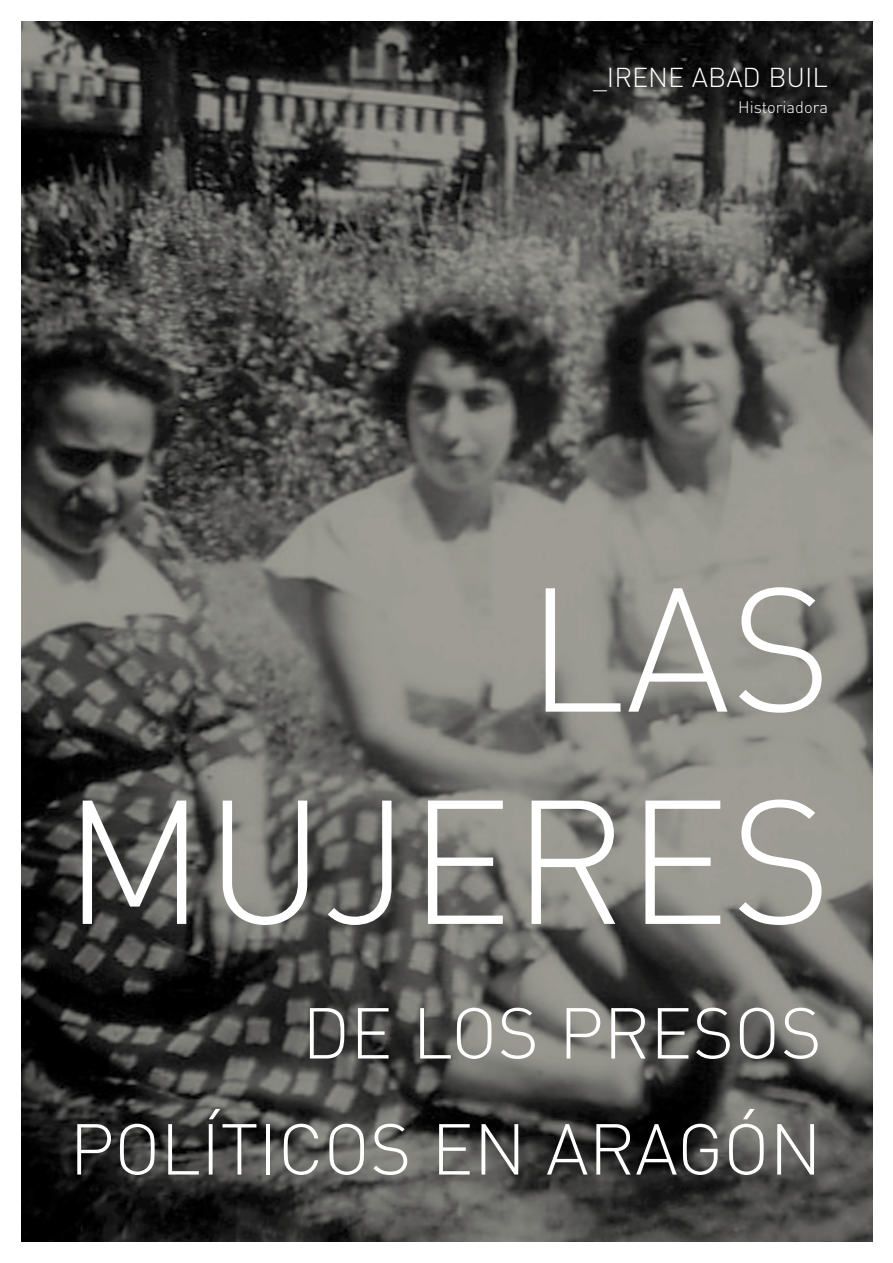
<style>
.page{position:relative;width:893px;height:1263px;background:#fff}
.page>*{position:absolute;margin:0;border:0;box-sizing:border-box;transform-origin:0 0}
.t1{font:300 173.25px/212.2px "DIN";color:#fff;text-align:right}
.t2{font:300 70.8px/116.1px "DIN";color:#fff;text-align:right}
.t3{font:300 27px "DIN";color:#fff}
.t4{font:300 16.5px "DIN";color:#fff}
</style>
<div class="page">
<img style="left:21px;top:21px;width:851px;height:1221px">
<p class="t3" style="left:593px;top:69px;width:236px">_IRENE ABAD BUIL</p>
<p class="t4" style="left:738px;top:101px;width:91px">Historiadora</p>
<h1 class="t1" style="left:64px;top:571px;width:769px">LAS<br>MUJERES</h1>
<p class="t2" style="left:69px;top:986px;width:753px">DE LOS PRESOS<br>POLÍTICOS EN ARAGÓN</p>
</div>
